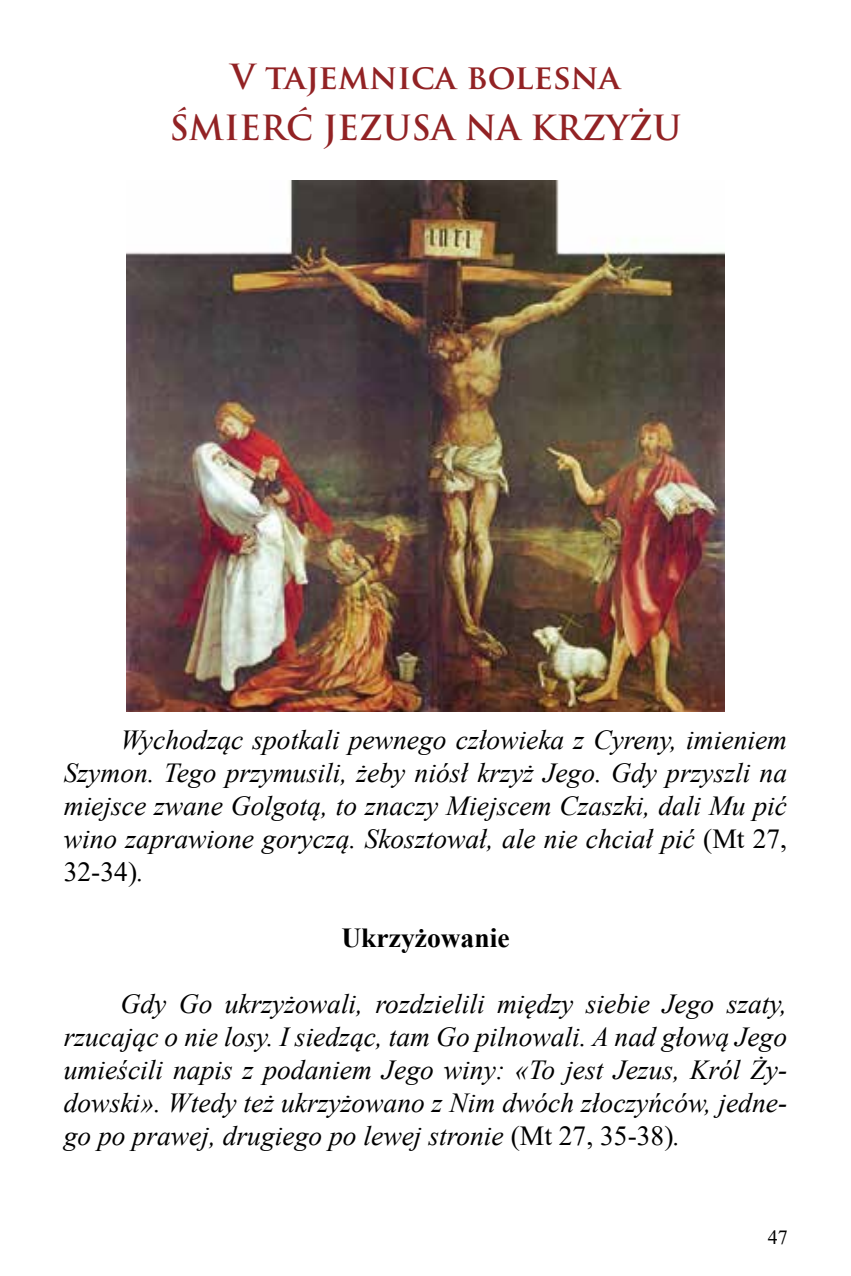
<style>
.page{position:relative;width:851px;height:1276px;background:#fff}
.page>*{position:absolute;margin:0;border:0;box-sizing:border-box;transform-origin:0 0}
.t1{font:700 33.75px/51.2px "Trajan Pro";color:#922224;text-align:center}
.t2{font:italic 27.5px/33px "Times New Roman";color:#000;text-align:justify}
.t3{font:700 27.5px "Times New Roman";color:#000}
.t4{font:20px "Times New Roman";color:#000}
.s1{font-style:normal}
</style>
<div class="page">
<img style="left:126px;top:180px;width:598px;height:531px">
<p class="t1" style="left:169px;top:52px;width:513px">V tajemnica bolesna<br>ŚMIERĆ JEZUSA NA KRZYŻU</p>
<p class="t2" style="left:64px;top:722px;width:724px;text-indent:57px">Wychodząc spotkali pewnego człowieka z Cyreny, imieniem Szymon. Tego przymusili, żeby niósł krzyż Jego. Gdy przyszli na miejsce zwane Golgotą, to znaczy Miejscem Czaszki, dali Mu pić wino zaprawione goryczą. Skosztował, ale nie chciał pić <span class="s1">(Mt 27, 32-34)</span>.</p>
<p class="t3" style="left:341px;top:918px;width:170px">Ukrzyżowanie</p>
<p class="t2" style="left:64px;top:986px;width:724px;text-indent:57px">Gdy Go ukrzyżowali, rozdzielili między siebie Jego szaty, rzucając o nie losy. I siedząc, tam Go pilnowali. A nad głową Jego umieścili napis z podaniem Jego winy: «To jest Jezus, Król Ży&shy;dowski». Wtedy też ukrzyżowano z Nim dwóch złoczyńców, jedne&shy;go po prawej, drugiego po lewej stronie <span class="s1">(Mt 27, 35-38)</span>.</p>
<p class="t4" style="left:767px;top:1223px;width:21px">47</p>
</div>
